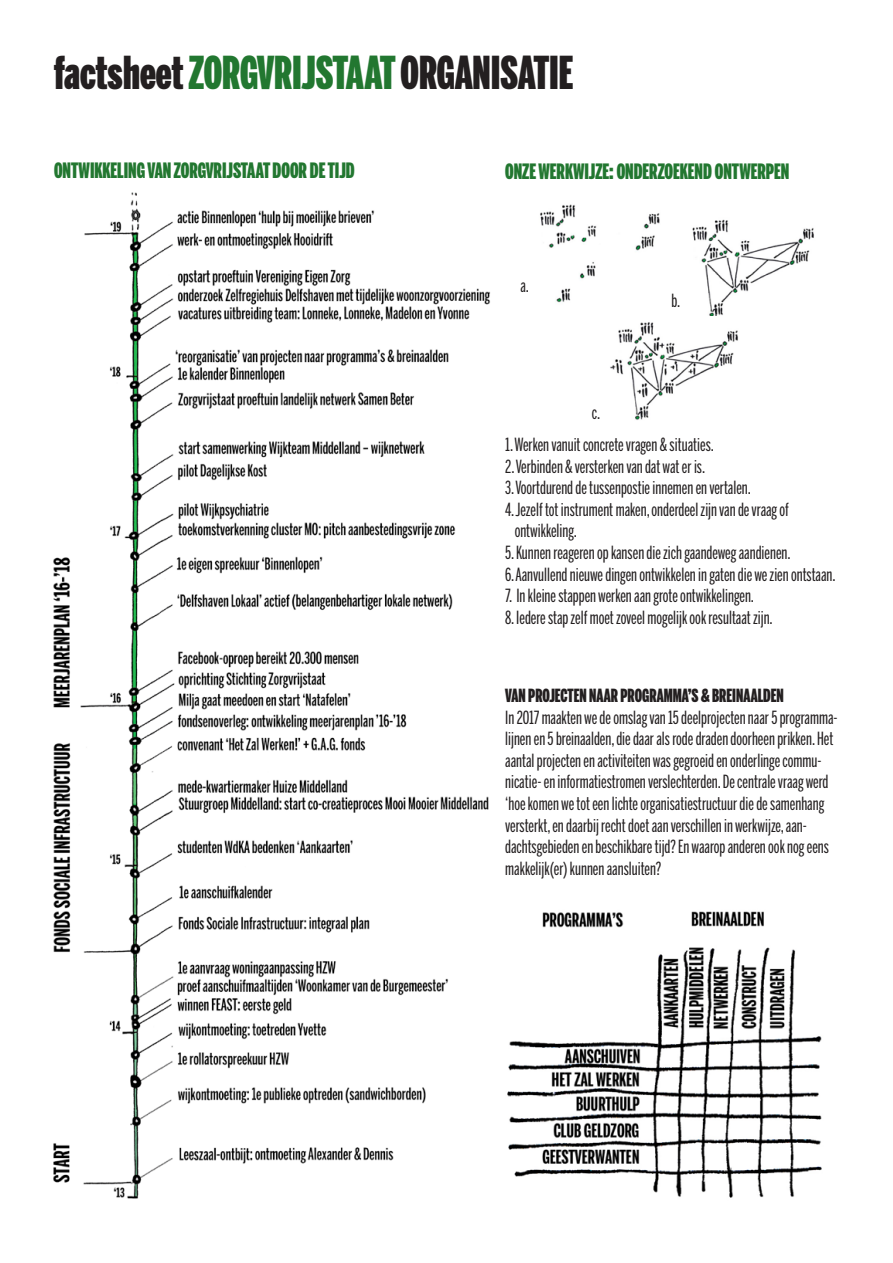
<style>
.page{position:relative;width:893px;height:1263px;background:#fff}
.page>*{position:absolute;margin:0;border:0;box-sizing:border-box;transform-origin:0 0}
.t1{font:900 45px "Benton Sans Extra Comp";color:#231f20}
.t2{font:900 21px "Benton Sans Extra Comp";color:#227730}
.t3{font:18px/21.6px "Benton Sans Extra Comp";color:#231f20}
.t4{font:900 18px "Benton Sans Extra Comp";color:#231f20}
.s1{color:#227730}
</style>
<div class="page">
<img style="left:507px;top:911px;width:315px;height:287px">
<img style="left:540px;top:204px;width:120px;height:99px">
<img style="left:692px;top:219px;width:122px;height:97px">
<img style="left:610px;top:322px;width:128px;height:98px">
<img style="left:54px;top:192px;width:436px;height:1007px">
<h1 class="t1" style="left:54px;top:47px;width:521px">factsheet <span class="s1">ZORGVRIJSTAAT</span> ORGANISATIE</h1>
<p class="t2" style="left:54px;top:158px;width:302px">ONTWIKKELING VAN ZORGVRIJSTAAT DOOR DE TIJD</p>
<p class="t2" style="left:505px;top:159px;width:286px">ONZE WERKWIJZE: ONDERZOEKEND ONTWERPEN</p>
<p class="t3" style="left:520px;top:275px;width:10px">a.</p>
<p class="t3" style="left:592px;top:402px;width:10px">c.</p>
<p class="t3" style="left:671px;top:290px;width:10px">b.</p>
<p class="t3" style="left:505px;top:434px;width:210px">1. Werken vanuit concrete vragen &amp; situaties.</p>
<p class="t3" style="left:505px;top:456px;width:202px">2. Verbinden &amp; versterken van dat wat er is.</p>
<p class="t3" style="left:505px;top:477px;width:247px">3. Voortdurend de tussenpostie innemen en vertalen.</p>
<p class="t3" style="left:515px;top:499px;width:276px;text-indent:-9px">4. Jezelf tot instrument maken, onderdeel zijn van de vraag of ontwikkeling.</p>
<p class="t3" style="left:505px;top:542px;width:287px">5. Kunnen reageren op kansen die zich gaandeweg aandienen.</p>
<p class="t3" style="left:505px;top:564px;width:332px">6. Aanvullend nieuwe dingen ontwikkelen in gaten die we zien ontstaan.</p>
<p class="t3" style="left:505px;top:585px;width:250px">7. In kleine stappen werken aan grote ontwikkelingen.</p>
<p class="t3" style="left:505px;top:607px;width:269px">8. Iedere stap zelf moet zoveel mogelijk ook resultaat zijn.</p>
<p class="t4" style="left:505px;top:685px;width:280px">VAN PROJECTEN NAAR PROGRAMMA’S &amp; BREINAALDEN</p>
<p class="t3" style="left:505px;top:707px;width:334px">In 2017 maakten we de omslag van 15 deelprojecten naar 5 programma&shy;lijnen en 5 breinaalden, die daar als rode draden doorheen prikken. Het aantal projecten en activiteiten was gegroeid en onderlinge commu&shy;nicatie- en informatiestromen verslechterden. De centrale vraag werd ‘hoe komen we tot een lichte organisatiestructuur die de samenhang versterkt, en daarbij recht doet aan verschillen in werkwijze, aan&shy;dachtsgebieden en beschikbare tijd? En waarop anderen ook nog eens makkelijk(er) kunnen aansluiten?</p>
</div>
